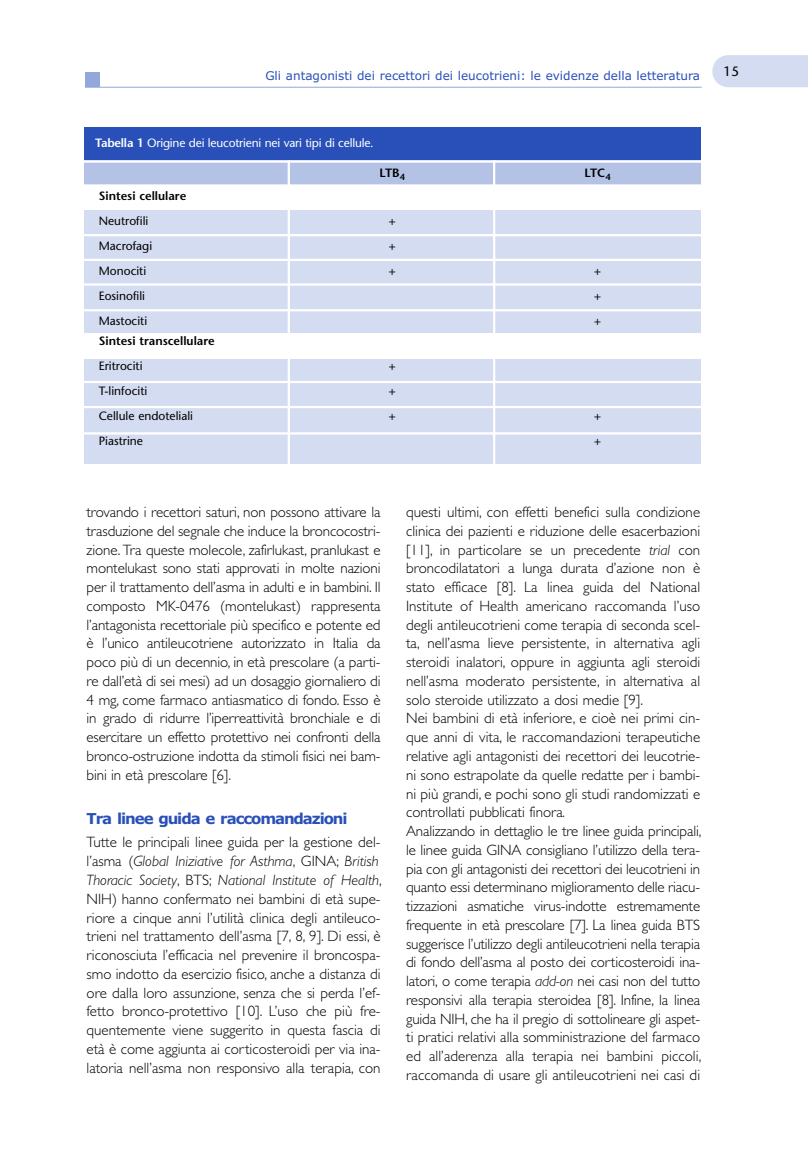
<style>
.page{position:relative;width:808px;height:1149px;background:#fff}
.page>*{position:absolute;margin:0;border:0;box-sizing:border-box;transform-origin:0 0}
.t1{font:300 15px/18.8px "Gill Sans";color:#000}
.t2{font:700 15px "Verdana";letter-spacing:-.07em;color:#2950b8}
.t3{font:13.5px "Stone Sans";color:#000}
.t4{font:12px "Stone Sans";color:#000}
.t5{font:12px "Verdana";color:#2950b8}
.t6{font:12px "Stone Sans";letter-spacing:-.015em;color:#fff}
.t7{font:600 12px "Stone Sans";color:#000}
.s1{font-weight:600}
.s2{font-style:italic}
</style>
<div class="page">
<hr style="left:85px;top:87px;width:617px;height:1px;background:#94a7dc">
<div style="left:85px;top:73px;width:15px;height:14px;background:#94a7dc"></div>
<div style="left:712px;top:55px;width:96px;height:32px;background:#d4dcf1"></div>
<div style="left:84px;top:167px;width:617px;height:297px;background:#d4dcf1"></div>
<div style="left:83px;top:184px;width:625px;height:25px;background:#fff"></div>
<div style="left:83px;top:333px;width:623px;height:25px;background:#fff"></div>
<div style="left:84px;top:128px;width:617px;height:40px;background:#2950b8"></div>
<div style="left:84px;top:160px;width:617px;height:25px;background:#b4c2e6"></div>
<hr style="left:288px;top:160px;width:2px;height:315px;background:#fff">
<hr style="left:493px;top:160px;width:2px;height:315px;background:#fff">
<hr style="left:82px;top:160px;width:656px;height:3px;background:#fff">
<hr style="left:73px;top:184px;width:660px;height:2px;background:#fff">
<hr style="left:73px;top:234px;width:660px;height:2px;background:#fff">
<hr style="left:73px;top:259px;width:660px;height:2px;background:#fff">
<hr style="left:73px;top:283px;width:660px;height:2px;background:#fff">
<hr style="left:73px;top:309px;width:660px;height:2px;background:#fff">
<hr style="left:73px;top:381px;width:660px;height:2px;background:#fff">
<hr style="left:73px;top:406px;width:660px;height:2px;background:#fff">
<hr style="left:73px;top:432px;width:660px;height:2px;background:#fff">
<p class="t5" style="left:265px;top:69px;width:436px">Gli antagonisti dei recettori dei leucotrieni: le evidenze della letteratura</p>
<p class="t3" style="left:724px;top:66px;width:17px">15</p>
<p class="t6" style="left:95px;top:138px;width:280px"><span class="s1">Tabella 1</span> Origine dei leucotrieni nei vari tipi di cellule.</p>
<p class="t7" style="left:379px;top:168px;width:27px">LTB<sub>4</sub></p>
<p class="t7" style="left:584px;top:168px;width:28px">LTC<sub>4</sub></p>
<p class="t7" style="left:99px;top:191px;width:89px">Sintesi cellulare</p>
<p class="t4" style="left:99px;top:216px;width:51px">Neutrofili</p>
<p class="t4" style="left:389px;top:216px;width:8px">+</p>
<p class="t4" style="left:99px;top:241px;width:55px">Macrofagi</p>
<p class="t4" style="left:389px;top:241px;width:8px">+</p>
<p class="t4" style="left:99px;top:266px;width:49px">Monociti</p>
<p class="t4" style="left:389px;top:266px;width:8px">+</p>
<p class="t4" style="left:594px;top:266px;width:8px">+</p>
<p class="t4" style="left:99px;top:291px;width:48px">Eosinofili</p>
<p class="t4" style="left:594px;top:291px;width:8px">+</p>
<p class="t4" style="left:99px;top:316px;width:50px">Mastociti</p>
<p class="t4" style="left:594px;top:316px;width:8px">+</p>
<p class="t7" style="left:99px;top:336px;width:118px">Sintesi transcellulare</p>
<p class="t4" style="left:99px;top:361px;width:45px">Eritrociti</p>
<p class="t4" style="left:389px;top:361px;width:8px">+</p>
<p class="t4" style="left:99px;top:386px;width:50px">T-linfociti</p>
<p class="t4" style="left:389px;top:386px;width:8px">+</p>
<p class="t4" style="left:99px;top:411px;width:96px">Cellule endoteliali</p>
<p class="t4" style="left:389px;top:411px;width:8px">+</p>
<p class="t4" style="left:594px;top:411px;width:8px">+</p>
<p class="t4" style="left:99px;top:436px;width:46px">Piastrine</p>
<p class="t4" style="left:594px;top:436px;width:8px">+</p>
<p class="t1" style="left:87px;top:504px;width:296px;text-align:justify">trovando i recettori saturi, non possono attivare la trasduzione del segnale che induce la broncocostri&shy;zione. Tra queste molecole, zafirlukast, pranlukast e montelukast sono stati approvati in molte nazioni per il trattamento dell’asma in adulti e in bambini. Il composto MK-0476 (montelukast) rappresenta l’antagonista recettoriale più specifico e potente ed è l’unico antileucotriene autorizzato in Italia da poco più di un decennio, in età prescolare (a parti&shy;re dall’età di sei mesi) ad un dosaggio giornaliero di 4 mg, come farmaco antiasmatico di fondo. Esso è in grado di ridurre l’iperreattività bronchiale e di esercitare un effetto protettivo nei confronti della bronco-ostruzione indotta da stimoli fisici nei bam&shy;bini in età prescolare [6].</p>
<p class="t2" style="left:87px;top:810px;width:263px">Tra linee guida e raccomandazioni</p>
<p class="t1" style="left:87px;top:834px;width:297px">Tutte le principali linee guida per la gestione del&shy;l’asma (<span class="s2">Global Iniziative for Asthma</span>, GINA; <span class="s2">British Thoracic Society</span>, BTS; <span class="s2">National Institute of Health</span>, NIH) hanno confermato nei bambini di età supe&shy;riore a cinque anni l’utilità clinica degli antileuco&shy;trieni nel trattamento dell’asma [7, 8, 9]. Di essi, è riconosciuta l’efficacia nel prevenire il broncospa&shy;smo indotto da esercizio fisico, anche a distanza di ore dalla loro assunzione, senza che si perda l’ef&shy;fetto bronco-protettivo [10]. L’uso che più fre&shy;quentemente viene suggerito in questa fascia di età è come aggiunta ai corticosteroidi per via ina&shy;latoria nell’asma non responsivo alla terapia, con</p>
<p class="t1" style="left:406px;top:504px;width:297px">questi ultimi, con effetti benefici sulla condizione clinica dei pazienti e riduzione delle esacerbazioni [11], in particolare se un precedente <span class="s2">trial</span> con broncodilatatori a lunga durata d’azione non è stato efficace [8]. La linea guida del National Institute of Health americano raccomanda l’uso degli antileucotrieni come terapia di seconda scel&shy;ta, nell’asma lieve persistente, in alternativa agli steroidi inalatori, oppure in aggiunta agli steroidi nell’asma moderato persistente, in alternativa al solo steroide utilizzato a dosi medie [9].<br>Nei bambini di età inferiore, e cioè nei primi cin&shy;que anni di vita, le raccomandazioni terapeutiche relative agli antagonisti dei recettori dei leucotrie&shy;ni sono estrapolate da quelle redatte per i bambi&shy;ni più grandi, e pochi sono gli studi randomizzati e controllati pubblicati finora<span class="s2">.<br></span>Analizzando in dettaglio le tre linee guida principali, le linee guida GINA consigliano l’utilizzo della tera&shy;pia con gli antagonisti dei recettori dei leucotrieni in quanto essi determinano miglioramento delle riacu&shy;tizzazioni asmatiche virus-indotte estremamente frequente in età prescolare [7]. La linea guida BTS suggerisce l’utilizzo degli antileucotrieni nella terapia di fondo dell’asma al posto dei corticosteroidi ina&shy;latori, o come terapia <span class="s2">add-on</span> nei casi non del tutto responsivi alla terapia steroidea [8]. Infine, la linea guida NIH, che ha il pregio di sottolineare gli aspet&shy;ti pratici relativi alla somministrazione del farmaco ed all’aderenza alla terapia nei bambini piccoli, raccomanda di usare gli antileucotrieni nei casi di</p>
</div>
